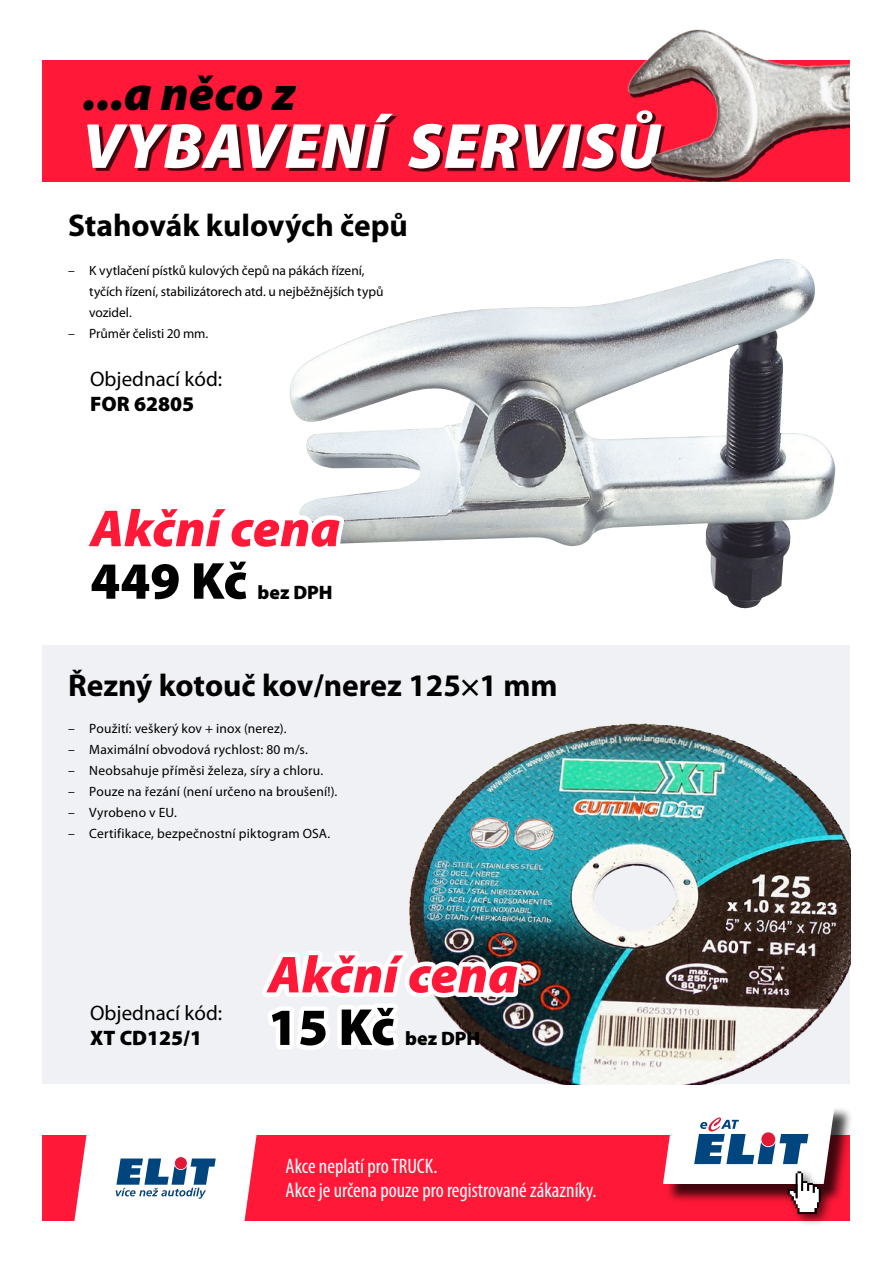
<style>
.page{position:relative;width:893px;height:1263px;background:#fff}
.page>*{position:absolute;margin:0;border:0;box-sizing:border-box;transform-origin:0 0}
.t1{font:italic 900 64.5px "Myriad Pro";letter-spacing:.02em;color:#fff}
.t2{font:italic 900 52.5px "Myriad Pro";letter-spacing:-.01em;color:#ff1837}
.t3{font:900 52.5px "Myriad Pro";color:#000}
.t4{font:italic 900 48.75px "Myriad Pro";color:#000}
.t5{font:700 31.5px "Myriad Pro";color:#000}
.t6{font:condensed 21px/24px "Myriad Pro";color:#fff}
.t7{font:21px "Myriad Pro";color:#000}
.t8{font:900 21px "Myriad Pro";color:#000}
.t9{font:900 19.5px "Myriad Pro";color:#000}
.t10{font:13.5px/21px "Myriad Pro";letter-spacing:.01em;color:#000}
.t11{font:13.5px "Myriad Pro";letter-spacing:-.01em;color:#000}
.s1{font-weight:600}
</style>
<div class="page">
<div style="left:43px;top:1135px;width:807px;height:85px;background:#ff1837"></div>
<div style="left:666px;top:1106px;width:187px;height:97px;background:#000;opacity:.75"></div>
<svg style="left:74px;top:1135px;width:183px;height:86px;background:#e1d7e0"></svg>
<div style="left:784px;top:1168px;width:50px;height:59px;background:#000;opacity:.6"></div>
<svg style="left:663px;top:1106px;width:172px;height:108px"></svg>
<div style="left:43px;top:645px;width:807px;height:439px;background:#f0f1f4"></div>
<div style="left:43px;top:60px;width:807px;height:121px;background:#ff1837"></div>
<div style="left:91px;top:117px;width:306px;height:54px;background:#000;opacity:.75"></div>
<div style="left:411px;top:113px;width:254px;height:59px;background:#000;opacity:.75"></div>
<img style="left:614px;top:29px;width:236px;height:153px">
<img style="left:409px;top:723px;width:441px;height:361px">
<svg style="left:262px;top:943px;width:266px;height:111px"></svg>
<img style="left:289px;top:259px;width:547px;height:350px">
<svg style="left:289px;top:497px;width:61px;height:111px"></svg>
<h3 class="t4" style="left:83px;top:67px;width:214px">...a něco z</h3>
<h1 class="t1" style="left:82px;top:110px;width:579px">vybavení servisů</h1>
<h3 class="t5" style="left:68px;top:204px;width:341px">Stahovák kulových čepů</h3>
<p class="t10" style="left:89px;top:260px;width:296px;text-indent:-21px">– K vytlačení pístků kulových čepů na pákách řízení, tyčích řízení, stabilizátorech atd. u nejběžnějších typů vozidel.</p>
<p class="t11" style="left:68px;top:325px;width:142px">– Průměr čelisti 20 mm.</p>
<h3 class="t7" style="left:90px;top:366px;width:134px">Objednací kód:</h3>
<h3 class="t8" style="left:90px;top:392px;width:106px">FOR 62805</h3>
<h2 class="t2" style="left:90px;top:499px;width:252px">Akční cena</h2>
<h2 class="t3" style="left:90px;top:551px;width:158px">449 Kč</h2>
<h3 class="t9" style="left:258px;top:581px;width:77px">bez DPH</h3>
<h3 class="t5" style="left:68px;top:665px;width:491px">Řezný kotouč kov/nerez 125<span class="s1">×</span>1 mm</h3>
<p class="t10" style="left:68px;top:717px;width:220px">– Použití: veškerý kov + inox (nerez).</p>
<p class="t10" style="left:68px;top:738px;width:241px">– Maximální obvodová rychlost: 80 m/s.</p>
<p class="t10" style="left:68px;top:759px;width:257px">– Neobsahuje příměsi železa, síry a chloru.</p>
<p class="t10" style="left:68px;top:780px;width:271px">– Pouze na řezání (není určeno na broušení!).</p>
<p class="t10" style="left:68px;top:801px;width:110px">– Vyrobeno v EU.</p>
<p class="t10" style="left:68px;top:822px;width:264px">– Certifikace, bezpečnostní piktogram OSA.</p>
<h3 class="t7" style="left:90px;top:1000px;width:134px">Objednací kód:</h3>
<h3 class="t8" style="left:90px;top:1026px;width:114px">XT CD125/1</h3>
<h2 class="t2" style="left:268px;top:945px;width:252px">Akční cena</h2>
<h2 class="t3" style="left:268px;top:997px;width:128px">15 Kč</h2>
<h3 class="t9" style="left:405px;top:1027px;width:77px">bez DPH</h3>
<h3 class="t6" style="left:286px;top:1153px;width:312px">Akce neplatí pro TRUCK.<br>Akce je určena pouze pro registrované zákazníky.</h3>
</div>
